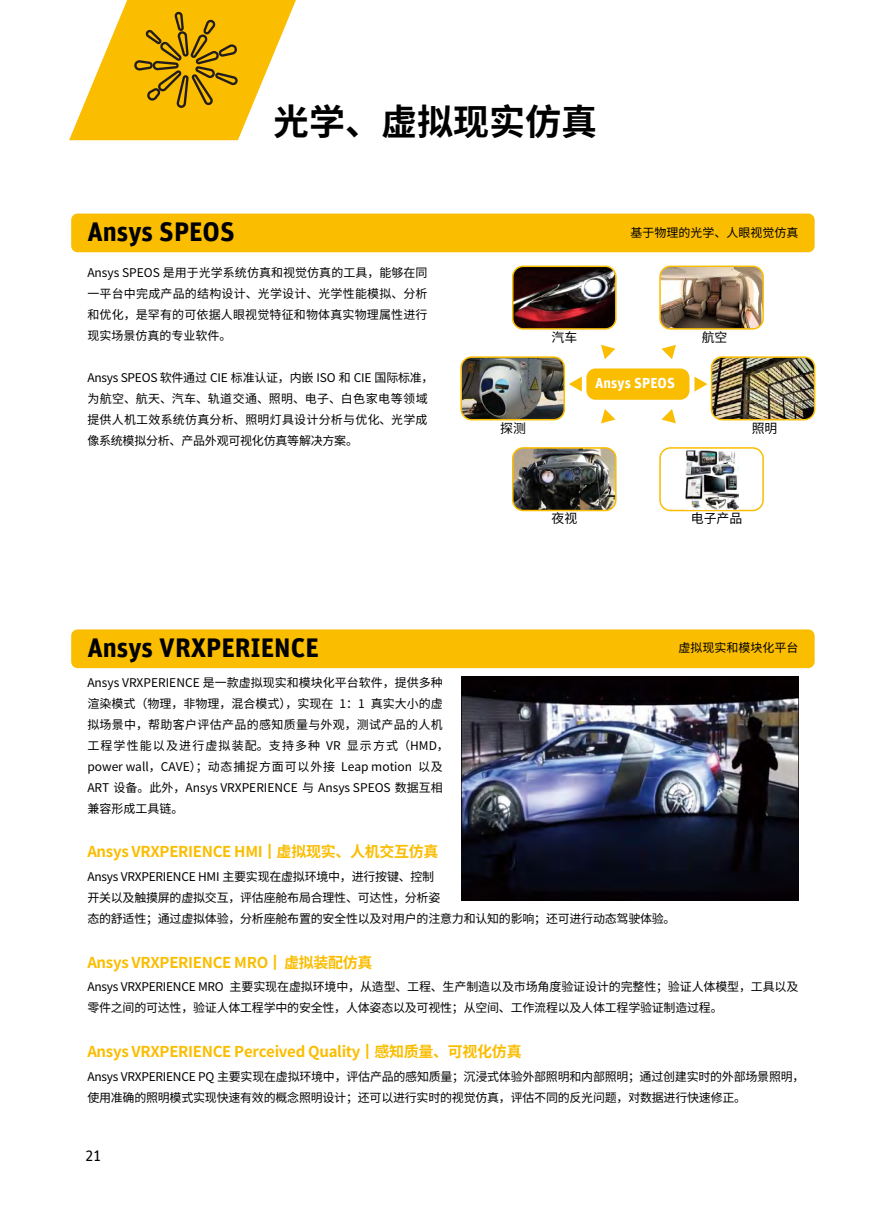
<style>
.page{position:relative;width:893px;height:1212px;background:#fff}
.page>*{position:absolute;margin:0;border:0;box-sizing:border-box;transform-origin:0 0}
.t1{font:700 36px "Source Han Sans CN";color:#000}
.t2{font:700 27px "Unit Offc Pro";color:#000}
.t3{font:700 15px "Source Han Sans CN";letter-spacing:-.02em;color:#fabd00}
.t4{font:15px "Unit Offc Pro";color:#000}
.t5{font:700 14.55px "Unit Offc Pro";color:#fff}
.t6{font:12.9px "Source Han Sans CN";color:#000}
.t7{font:12px/21px "Source Han Sans CN";letter-spacing:-.02em;color:#000}
.t8{font:12px/21px "Source Han Sans CN";color:#000}
</style>
<div class="page">
<div style="left:71px;top:214px;width:744px;height:38px;background:#fabd00;border-radius:6px"></div>
<div style="left:71px;top:629px;width:744px;height:39px;background:#fabd00;border-radius:6px"></div>
<img style="left:513px;top:266px;width:102px;height:61px">
<div style="left:512px;top:266px;width:105px;height:64px;border:2px solid #fabd00;border-radius:10px"></div>
<img style="left:661px;top:266px;width:101px;height:61px">
<div style="left:659px;top:266px;width:105px;height:64px;border:2px solid #fabd00;border-radius:10px"></div>
<img style="left:463px;top:359px;width:101px;height:61px">
<div style="left:460px;top:356px;width:105px;height:64px;border:2px solid #fabd00;border-radius:10px"></div>
<img style="left:712px;top:358px;width:103px;height:62px">
<div style="left:711px;top:356px;width:104px;height:64px;border:2px solid #fabd00;border-radius:10px"></div>
<img style="left:514px;top:450px;width:100px;height:60px">
<div style="left:512px;top:447px;width:105px;height:64px;border:2px solid #fabd00;border-radius:10px"></div>
<div style="left:659px;top:447px;width:105px;height:64px;border:2px solid #fabd00;border-radius:10px"></div>
<div style="left:586px;top:368px;width:103px;height:32px;background:#fabd00;border-radius:9px"></div>
<svg style="left:694px;top:377px;width:13px;height:15px"></svg>
<svg style="left:569px;top:377px;width:13px;height:15px"></svg>
<svg style="left:661px;top:345px;width:15px;height:14px"></svg>
<svg style="left:601px;top:345px;width:14px;height:14px"></svg>
<svg style="left:601px;top:409px;width:14px;height:14px"></svg>
<svg style="left:661px;top:409px;width:15px;height:14px"></svg>
<img style="left:685px;top:450px;width:53px;height:60px">
<img style="left:461px;top:677px;width:338px;height:224px">
<svg style="left:69px;top:0;width:227px;height:140px"></svg>
<h1 class="t1" style="left:273px;top:102px;width:325px">光学、虚拟现实仿真</h1>
<h2 class="t2" style="left:87px;top:212px;width:149px">Ansys SPEOS</h2>
<p class="t7" style="left:87px;top:262px;width:342px;text-align:justify">Ansys SPEOS 是用于光学系统仿真和视觉仿真的工具，能够在同一平台中完成产品的结构设计、光学设计、光学性能模拟、分析和优化，是罕有的可依据人眼视觉特征和物体真实物理属性进行现实场景仿真的专业软件。</p>
<p class="t7" style="left:87px;top:367px;width:348px">Ansys SPEOS 软件通过 CIE 标准认证，内嵌 ISO 和 CIE 国际标准，为航空、航天、汽车、轨道交通、照明、电子、白色家电等领域提供人机工效系统仿真分析、照明灯具设计分析与优化、光学成像系统模拟分析、产品外观可视化仿真等解决方案。</p>
<p class="t8" style="left:630px;top:223px;width:169px">基于物理的光学、人眼视觉仿真</p>
<p class="t6" style="left:552px;top:330px;width:27px">汽车</p>
<p class="t6" style="left:702px;top:330px;width:27px">航空</p>
<p class="t5" style="left:595px;top:373px;width:81px">Ansys SPEOS</p>
<p class="t6" style="left:500px;top:421px;width:27px">探测</p>
<p class="t6" style="left:752px;top:421px;width:27px">照明</p>
<p class="t6" style="left:552px;top:511px;width:27px">夜视</p>
<p class="t6" style="left:691px;top:511px;width:53px">电子产品</p>
<h2 class="t2" style="left:87px;top:628px;width:233px">Ansys VRXPERIENCE</h2>
<p class="t8" style="left:87px;top:672px;width:363px">Ansys VRXPERIENCE 是一款虚拟现实和模块化平台软件，提供多种渲染模式（物理，非物理，混合模式），实现在 1：1 真实大小的虚拟场景中，帮助客户评估产品的感知质量与外观，测试产品的人机工程学性能以及进行虚拟装配。支持多种 VR 显示方式（HMD，power wall，CAVE）；动态捕捉方面可以外接 Leap motion 以及ART 设备。此外，Ansys VRXPERIENCE 与 Ansys SPEOS 数据互相兼容形成工具链。</p>
<p class="t3" style="left:87px;top:843px;width:353px">Ansys VRXPERIENCE HMI ▏虚拟现实、人机交互仿真</p>
<p class="t7" style="left:87px;top:866px;width:590px">Ansys VRXPERIENCE HMI 主要实现在虚拟环境中，进行按键、控制<br>开关以及触摸屏的虚拟交互，评估座舱布局合理性、可达性，分析姿<br>态的舒适性；通过虚拟体验，分析座舱布置的安全性以及对用户的注意力和认知的影响；还可进行动态驾驶体验。</p>
<p class="t3" style="left:87px;top:954px;width:287px">Ansys VRXPERIENCE MRO ▏虚拟装配仿真</p>
<p class="t7" style="left:87px;top:976px;width:713px">Ansys VRXPERIENCE MRO 主要实现在虚拟环境中，从造型、工程、生产制造以及市场角度验证设计的完整性；验证人体模型，工具以及零件之间的可达性，验证人体工程学中的安全性，人体姿态以及可视性；从空间、工作流程以及人体工程学验证制造过程。</p>
<p class="t3" style="left:87px;top:1043px;width:436px">Ansys VRXPERIENCE Perceived Quality ▏感知质量、可视化仿真</p>
<p class="t7" style="left:87px;top:1066px;width:719px">Ansys VRXPERIENCE PQ 主要实现在虚拟环境中，评估产品的感知质量；沉浸式体验外部照明和内部照明；通过创建实时的外部场景照明，使用准确的照明模式实现快速有效的概念照明设计；还可以进行实时的视觉仿真，评估不同的反光问题，对数据进行快速修正。</p>
<p class="t8" style="left:678px;top:638px;width:121px">虚拟现实和模块化平台</p>
<p class="t4" style="left:85px;top:1145px;width:18px">21</p>
</div>
